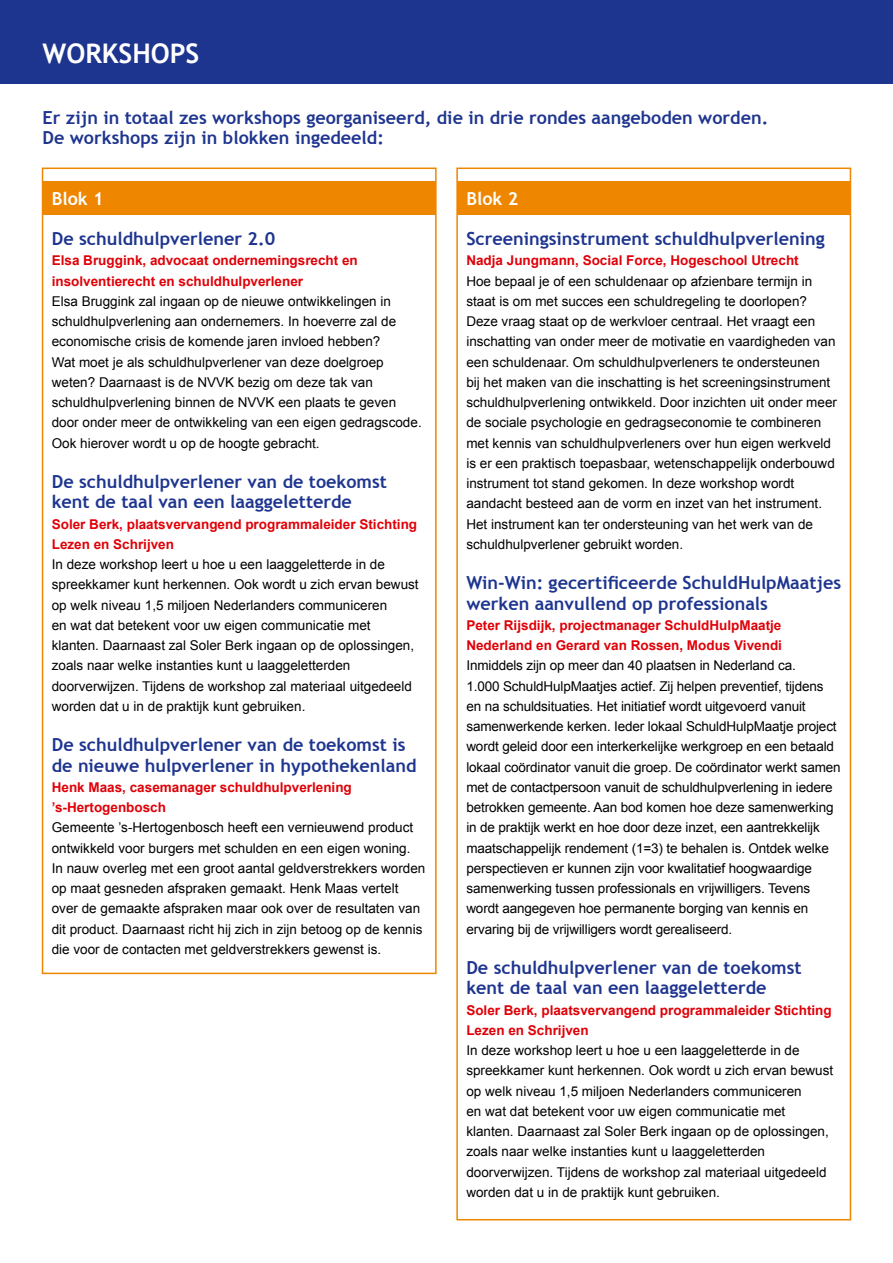
<style>
.page{position:relative;width:893px;height:1263px;background:#fff}
.page>*{position:absolute;margin:0;border:0;box-sizing:border-box;transform-origin:0 0}
.t1{font:700 27px "Trebuchet MS";color:#fff}
.t2{font:700 18px/20.2px "Trebuchet MS";color:#1e358f}
.t3{font:700 18px "Trebuchet MS";color:#fff}
.t4{font:13.5px/20.2px "Arial";color:#000}
.t5{font:700 13.5px/20.2px "Arial";color:#e00008}
</style>
<div class="page">
<div style="left:0;top:0;width:893px;height:83px;background:#1e358f"></div>
<div style="left:43px;top:181px;width:393px;height:34px;background:#ee8600"></div>
<div style="left:457px;top:181px;width:393px;height:34px;background:#ee8600"></div>
<div style="left:42px;top:168px;width:395px;height:806px;border:2px solid #ee8600"></div>
<div style="left:456px;top:168px;width:395px;height:1052px;border:2px solid #ee8600"></div>
<h1 class="t1" style="left:43px;top:36px;width:156px">Worksh ops</h1>
<h2 class="t2" style="left:43px;top:107px;width:727px">Er zijn in totaal zes workshops georganiseerd, die in drie rondes aangeboden worden.<br>De workshops zijn in blokken ingedeeld:</h2>
<h2 class="t3" style="left:52px;top:187px;width:54px">Blok 1</h2>
<h2 class="t2" style="left:52px;top:229px;width:225px">De schuldhulpverlener 2.0</h2>
<p class="t5" style="left:52px;top:251px;width:308px">Elsa Bruggink, advocaat ondernemingsrecht en insolventierecht en schuldhulpverlener</p>
<p class="t4" style="left:52px;top:291px;width:371px">Elsa Bruggink zal ingaan op de nieuwe ontwikkelingen in schuldhulpverlening aan ondernemers. In hoeverre zal de economische crisis de komende jaren invloed hebben?<br>Wat moet je als schuldhulpverlener van deze doelgroep weten? Daarnaast is de NVVK bezig om deze tak van schuldhulpverlening binnen de NVVK een plaats te geven door onder meer de ontwikkeling van een eigen gedragscode.<br>Ook hierover wordt u op de hoogte gebracht.</p>
<h2 class="t2" style="left:52px;top:472px;width:337px">De schuldhulpverlener van de toekomst kent de taal van een laaggeletterde</h2>
<p class="t5" style="left:52px;top:514px;width:367px">Soler Berk, plaatsvervangend programmaleider Stichting<br>Lezen en Schrijven</p>
<p class="t4" style="left:52px;top:554px;width:368px">In deze workshop leert u hoe u een laaggeletterde in de spreekkamer kunt herkennen. Ook wordt u zich ervan bewust op welk niveau 1,5 miljoen Nederlanders communiceren<br>en wat dat betekent voor uw eigen communicatie met klanten. Daarnaast zal Soler Berk ingaan op de oplossingen, zoals naar welke instanties kunt u laaggeletterden doorverwijzen. Tijdens de workshop zal materiaal uitgedeeld worden dat u in de praktijk kunt gebruiken.</p>
<h2 class="t2" style="left:52px;top:735px;width:366px">De schuldhulpverlener van de toekomst is de nieuwe hulpverlener in hypothekenland</h2>
<p class="t5" style="left:52px;top:777px;width:302px">Henk Maas, casemanager schuldhulpverlening ’s-Hertogenbosch</p>
<p class="t4" style="left:52px;top:818px;width:375px">Gemeente ’s-Hertogenbosch heeft een vernieuwend product ontwikkeld voor burgers met schulden en een eigen woning.<br>In nauw overleg met een groot aantal geldverstrekkers worden op maat gesneden afspraken gemaakt. Henk Maas vertelt over de gemaakte afspraken maar ook over de resultaten van dit product. Daarnaast richt hij zich in zijn betoog op de kennis die voor de contacten met geldverstrekkers gewenst is.</p>
<h2 class="t3" style="left:466px;top:187px;width:54px">Blok 2</h2>
<h2 class="t2" style="left:466px;top:229px;width:360px">Screeningsinstrument schuldhulpverlening</h2>
<p class="t5" style="left:466px;top:251px;width:334px">Nadja Jungmann, Social Force, Hogeschool Utrecht</p>
<p class="t4" style="left:466px;top:271px;width:372px">Hoe bepaal je of een schuldenaar op afzienbare termijn in staat is om met succes een schuldregeling te doorlopen?<br>Deze vraag staat op de werkvloer centraal. Het vraagt een inschatting van onder meer de motivatie en vaardigheden van een schuldenaar. Om schuldhulpverleners te ondersteunen<br>bij het maken van die inschatting is het screeningsinstrument schuldhulpverlening ontwikkeld. Door inzichten uit onder meer de sociale psychologie en gedragseconomie te combineren met kennis van schuldhulpverleners over hun eigen werkveld is er een praktisch toepasbaar, wetenschappelijk onderbouwd instrument tot stand gekomen. In deze workshop wordt aandacht besteed aan de vorm en inzet van het instrument.<br>Het instrument kan ter ondersteuning van het werk van de schuldhulpverlener gebruikt worden.</p>
<h2 class="t2" style="left:466px;top:573px;width:376px">Win-Win: gecertificeerde SchuldHulpMaatjes werken aanvullend op professionals</h2>
<p class="t5" style="left:466px;top:615px;width:317px">Peter Rijsdijk, projectmanager SchuldHulpMaatje<br>Nederland en Gerard van Rossen, Modus Vivendi</p>
<p class="t4" style="left:466px;top:656px;width:376px">Inmiddels zijn op meer dan 40 plaatsen in Nederland ca.<br>1.000 SchuldHulpMaatjes actief. Zij helpen preventief, tijdens en na schuldsituaties. Het initiatief wordt uitgevoerd vanuit samenwerkende kerken. Ieder lokaal SchuldHulpMaatje project wordt geleid door een interkerkelijke werkgroep en een betaald lokaal coördinator vanuit die groep. De coördinator werkt samen met de contactpersoon vanuit de schuldhulpverlening in iedere betrokken gemeente. Aan bod komen hoe deze samenwerking in de praktijk werkt en hoe door deze inzet, een aantrekkelijk maatschappelijk rendement (1=3) te behalen is. Ontdek welke perspectieven er kunnen zijn voor kwalitatief hoogwaardige samenwerking tussen professionals en vrijwilligers. Tevens wordt aangegeven hoe permanente borging van kennis en ervaring bij de vrijwilligers wordt gerealiseerd.</p>
<h2 class="t2" style="left:466px;top:958px;width:337px">De schuldhulpverlener van de toekomst kent de taal van een laaggeletterde</h2>
<p class="t5" style="left:466px;top:1000px;width:367px">Soler Berk, plaatsvervangend programmaleider Stichting<br>Lezen en Schrijven</p>
<p class="t4" style="left:466px;top:1040px;width:368px">In deze workshop leert u hoe u een laaggeletterde in de spreekkamer kunt herkennen. Ook wordt u zich ervan bewust op welk niveau 1,5 miljoen Nederlanders communiceren<br>en wat dat betekent voor uw eigen communicatie met klanten. Daarnaast zal Soler Berk ingaan op de oplossingen, zoals naar welke instanties kunt u laaggeletterden doorverwijzen. Tijdens de workshop zal materiaal uitgedeeld worden dat u in de praktijk kunt gebruiken.</p>
</div>
